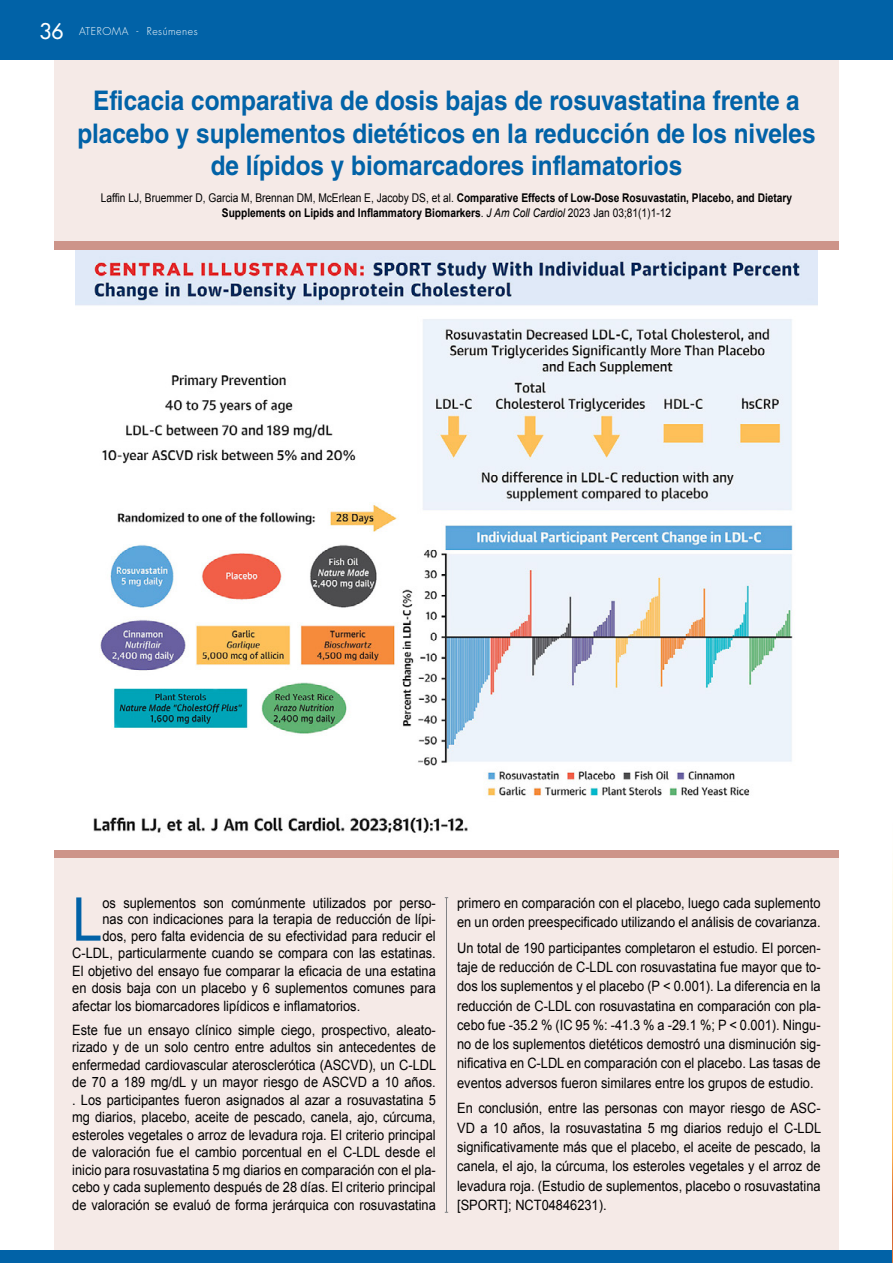
<style>
.page{position:relative;width:893px;height:1263px;background:#fff}
.page>*{position:absolute;margin:0;border:0;box-sizing:border-box;transform-origin:0 0}
.t1{font:60.3px "Arial";color:#0162a7;scale:.9 1}
.t2{font:700 27px/32.4px "Helvetica LT Std";color:#0162a7;text-align:center;scale:.9 1}
.t3{font:14.25px/19.4px "Arial";color:#000;text-align:justify;scale:.9 1}
.t4{font:700 12px/14.4px "Arial";color:#000;text-align:center;scale:.85 1}
.t5{font:300 10.5px "Futura Std";letter-spacing:.05em;color:#fff}
.s1{font-weight:500;font-size:21px}
.s2{font-weight:400}
.s3{font-weight:400;font-style:italic}
</style>
<div class="page">
<div style="left:54px;top:47px;width:785px;height:1216px;background:#f5eae7"></div>
<div style="left:54px;top:242px;width:785px;height:616px;background:#cd9489"></div>
<div style="left:0;top:0;width:893px;height:60px;background:#0162a7"></div>
<div style="left:0;top:1250px;width:893px;height:13px;background:#0162a7"></div>
<div style="left:54px;top:250px;width:785px;height:599px;background:#fff"></div>
<img style="left:75px;top:250px;width:743px;height:583px">
<hr style="left:446px;top:898px;width:1px;height:314px;background:#808285">
<img style="left:892px;top:867px;width:1px;height:396px">
<p class="t5" style="left:40px;top:25px;width:160px"><span class="s1">36</span> ATEROMA - Resúmenes</p>
<h2 class="t2" style="left:77px;top:84px;width:822px">Eficacia comparativa de dosis bajas de rosuvastatina frente a placebo y suplementos dietéticos en la reducción de los niveles de lípidos y biomarcadores inflamatorios</h2>
<p class="t4" style="left:101px;top:191px;width:815px"><span class="s2">Laffin LJ, Bruemmer D, Garcia M, Brennan DM, McErlean E, Jacoby DS, et al.</span> Comparative Effects of Low-Dose Rosuvastatin, Placebo, and Dietary<br>Supplements on Lipids and Inflammatory Biomarkers<span class="s2">.</span> <span class="s3">J Am Coll Cardiol</span> <span class="s2">2023 Jan 03;81(1)1-12</span></p>
<h1 class="t1" style="left:72px;top:880px;width:35px">L</h1>
<p class="t3" style="left:102px;top:893px;width:372px">os suplementos son comúnmente utilizados por perso-</p>
<p class="t3" style="left:102px;top:910px;width:372px">nas con indicaciones para la terapia de reducción de lípi-</p>
<p class="t3" style="left:102px;top:926px;width:372px">dos, pero falta evidencia de su efectividad para reducir el</p>
<p class="t3" style="left:72px;top:944px;width:405px">C-LDL, particularmente cuando se compara con las estatinas.</p>
<p class="t3" style="left:72px;top:961px;width:405px">El objetivo del ensayo fue comparar la eficacia de una estatina</p>
<p class="t3" style="left:72px;top:979px;width:405px">en dosis baja con un placebo y 6 suplementos comunes para</p>
<p class="t3" style="left:72px;top:996px;width:321px">afectar los biomarcadores lipídicos e inflamatorios.</p>
<p class="t3" style="left:72px;top:1021px;width:406px;line-height:17.5px">Este fue un ensayo clínico simple ciego, prospectivo, aleato&shy;rizado y de un solo centro entre adultos sin antecedentes de enfermedad cardiovascular aterosclerótica (ASCVD), un C-LDL de 70 a 189 mg/dL y un mayor riesgo de ASCVD a 10 años. . Los participantes fueron asignados al azar a rosuvastatina 5 mg diarios, placebo, aceite de pescado, canela, ajo, cúrcuma, esteroles vegetales o arroz de levadura roja. El criterio principal de valoración fue el cambio porcentual en el C-LDL desde el inicio para rosuvastatina 5 mg diarios en comparación con el pla&shy;cebo y cada suplemento después de 28 días. El criterio principal de valoración se evaluó de forma jerárquica con rosuvastatina</p>
<p class="t3" style="left:457px;top:893px;width:405px">primero en comparación con el placebo, luego cada suplemento en un orden preespecificado utilizando el análisis de covarianza.</p>
<p class="t3" style="left:457px;top:938px;width:405px">Un total de 190 participantes completaron el estudio. El porcen&shy;taje de reducción de C-LDL con rosuvastatina fue mayor que to&shy;dos los suplementos y el placebo (P &lt; 0.001). La diferencia en la reducción de C-LDL con rosuvastatina en comparación con pla&shy;cebo fue -35.2 % (IC 95 %: -41.3 % a -29.1 %; P &lt; 0.001). Ningu&shy;no de los suplementos dietéticos demostró una disminución sig&shy;nificativa en C-LDL en comparación con el placebo. Las tasas de eventos adversos fueron similares entre los grupos de estudio.</p>
<p class="t3" style="left:457px;top:1099px;width:406px">En conclusión, entre las personas con mayor riesgo de ASC-VD a 10 años, la rosuvastatina 5 mg diarios redujo el C-LDL significativamente más que el placebo, el aceite de pescado, la canela, el ajo, la cúrcuma, los esteroles vegetales y el arroz de levadura roja. (Estudio de suplementos, placebo o rosuvastatina [SPORT]; NCT04846231).</p>
</div>
